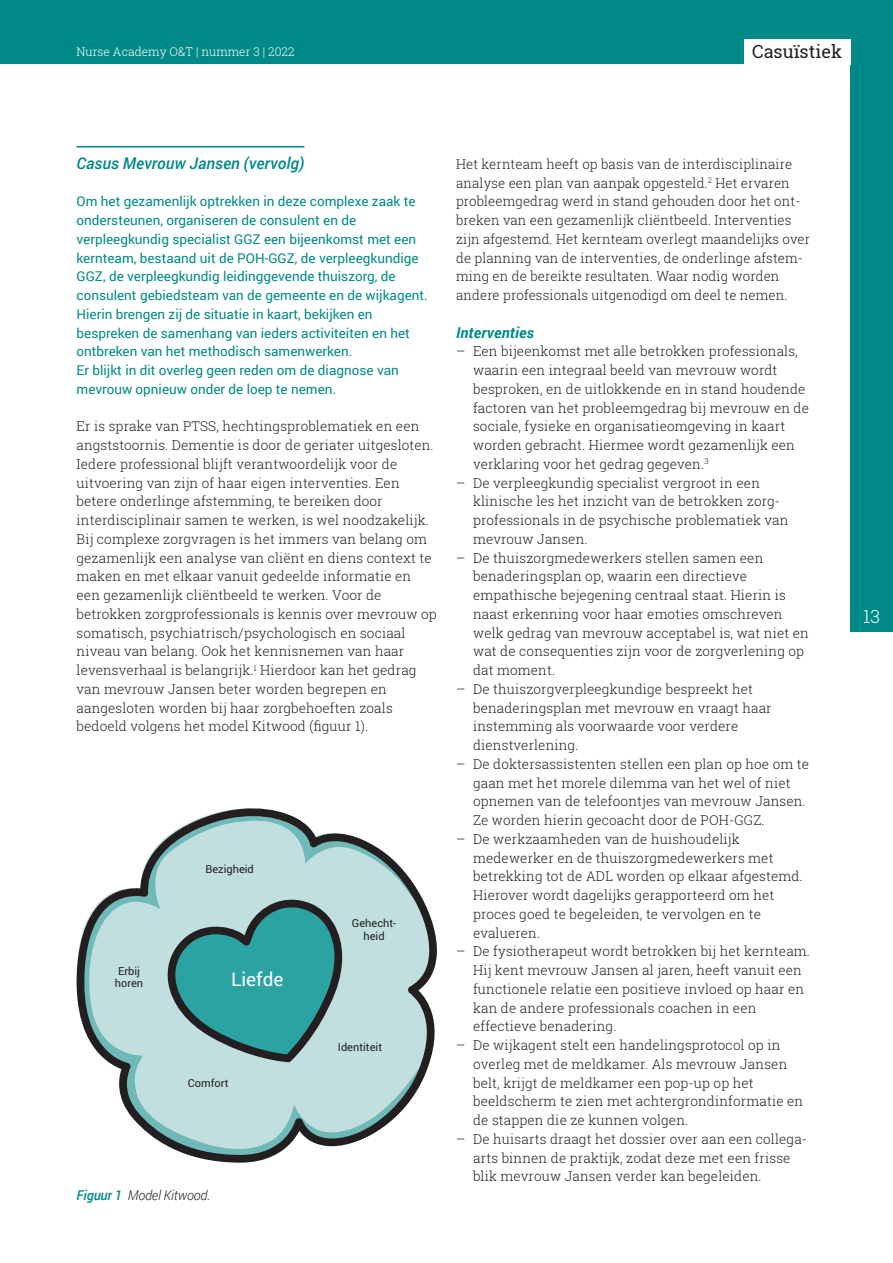
<style>
.page{position:relative;width:893px;height:1263px;background:#fff}
.page>*{position:absolute;margin:0;border:0;box-sizing:border-box;transform-origin:0 0}
.t1{font:18.9px "Roboto";color:#fff}
.t2{font:18px "Roboto Slab";color:#231f20}
.t3{font:300 18px "Roboto Slab";color:#fff}
.t4{font:italic 500 16.2px "Roboto";color:#008a87}
.t5{font:italic 700 15px "Roboto";letter-spacing:.01em;color:#008a87}
.t6{font:300 13.5px/18.8px "Roboto Slab";letter-spacing:.01em;color:#231f20}
.t7{font:13.5px/18.8px "Roboto";color:#008a87}
.t8{font:italic 300 13.5px "Roboto";letter-spacing:-.01em;color:#231f20}
.t9{font:300 12px "Roboto Slab";color:#fff}
.t10{font:10.95px/12.6px "Roboto";color:#231f20;text-align:center}
.s1{font-weight:500;color:#008a87}
</style>
<div class="page">
<div style="left:0;top:0;width:893px;height:64px;background:#008a87"></div>
<div style="left:850px;top:0;width:43px;height:631px;background:#008a87"></div>
<div style="left:744px;top:39px;width:106px;height:26px;background:#fff"></div>
<hr style="left:77px;top:146px;width:227px;height:1px;background:#008a87">
<svg style="left:77px;top:808px;width:360px;height:355px;fill:#c2dfe0"></svg>
<p class="t9" style="left:77px;top:43px;width:220px">Nurse Academy O&amp;T | nummer 3 | 2022</p>
<h2 class="t2" style="left:752px;top:39px;width:91px">Casuïstiek</h2>
<p class="t4" style="left:77px;top:152px;width:229px">Casus Mevrouw Jansen (vervolg)</p>
<p class="t7" style="left:77px;top:192px;width:353px">Om het gezamenlijk optrekken in deze complexe zaak te ondersteunen, organiseren de consulent en de verpleegkundig specialist GGZ een bijeenkomst met een kernteam, bestaand uit de POH-GGZ, de verpleegkundige GGZ, de verpleegkundig leidinggevende thuiszorg, de consulent gebiedsteam van de gemeente en de wijkagent.<br>Hierin brengen zij de situatie in kaart, bekijken en bespreken de samenhang van ieders activiteiten en het ontbreken van het methodisch samenwerken.<br>Er blijkt in dit overleg geen reden om de diagnose van mevrouw opnieuw onder de loep te nemen.</p>
<p class="t6" style="left:77px;top:417px;width:362px">Er is sprake van PTSS, hechtingsproblematiek en een angststoornis. Dementie is door de geriater uitgesloten.<br>Iedere professional blijft verantwoordelijk voor de uitvoering van zijn of haar eigen interventies. Een betere onderlinge afstemming, te bereiken door interdisciplinair samen te werken, is wel noodzakelijk.<br>Bij complexe zorgvragen is het immers van belang om gezamenlijk een analyse van cliënt en diens context te maken en met elkaar vanuit gedeelde informatie en een gezamenlijk cliëntbeeld te werken. Voor de betrokken zorgprofessionals is kennis over mevrouw op somatisch, psychiatrisch/psychologisch en sociaal niveau van belang. Ook het kennisnemen van haar levensverhaal is belangrijk.<sup>1</sup> Hierdoor kan het gedrag van mevrouw Jansen beter worden begrepen en aangesloten worden bij haar zorgbehoeften zoals bedoeld volgens het model Kitwood (figuur 1).</p>
<p class="t10" style="left:115px;top:964px;width:30px;text-align:left">Erbij horen</p>
<p class="t10" style="left:205px;top:862px;width:50px">Bezigheid</p>
<h1 class="t1" style="left:231px;top:966px;width:54px">Liefde</h1>
<p class="t10" style="left:188px;top:1076px;width:42px">Comfort</p>
<p class="t8" style="left:77px;top:1186px;width:135px"><span class="s1">Figuur 1</span> Model Kitwood.</p>
<p class="t10" style="left:352px;top:916px;width:46px">Gehecht&shy;heid</p>
<p class="t10" style="left:338px;top:1040px;width:46px">Identiteit</p>
<p class="t6" style="left:456px;top:154px;width:356px">Het kernteam heeft op basis van de interdisciplinaire analyse een plan van aanpak opgesteld.<sup>2</sup> Het ervaren probleemgedrag werd in stand gehouden door het ont&shy;breken van een gezamenlijk cliëntbeeld. Interventies zijn afgestemd. Het kernteam overlegt maandelijks over de planning van de interventies, de onderlinge afstem&shy;ming en de bereikte resultaten. Waar nodig worden andere professionals uitgenodigd om deel te nemen.</p>
<p class="t5" style="left:456px;top:322px;width:80px">Interventies</p>
<p class="t6" style="left:473px;top:342px;width:337px;text-indent:-17px">– Een bijeenkomst met alle betrokken professionals, waarin een integraal beeld van mevrouw wordt besproken, en de uitlokkende en in stand houdende factoren van het probleemgedrag bij mevrouw en de sociale, fysieke en organisatieomgeving in kaart worden gebracht. Hiermee wordt gezamenlijk een verklaring voor het gedrag gegeven.<sup>3</sup></p>
<p class="t6" style="left:473px;top:473px;width:317px;text-indent:-17px">– De verpleegkundig specialist vergroot in een klinische les het inzicht van de betrokken zorg&shy;professionals in de psychische problematiek van mevrouw Jansen.</p>
<p class="t6" style="left:473px;top:548px;width:337px;text-indent:-17px">– De thuiszorgmedewerkers stellen samen een benaderingsplan op, waarin een directieve empathische bejegening centraal staat. Hierin is naast erkenning voor haar emoties omschreven welk gedrag van mevrouw acceptabel is, wat niet en wat de consequenties zijn voor de zorgverlening op dat moment.</p>
<p class="t6" style="left:473px;top:679px;width:300px;text-indent:-17px">– De thuiszorgverpleegkundige bespreekt het benaderingsplan met mevrouw en vraagt haar instemming als voorwaarde voor verdere dienstverlening.</p>
<p class="t6" style="left:473px;top:754px;width:338px;text-indent:-17px">– De doktersassistenten stellen een plan op hoe om te gaan met het morele dilemma van het wel of niet opnemen van de telefoontjes van mevrouw Jansen.<br>Ze worden hierin gecoacht door de POH-GGZ.</p>
<p class="t6" style="left:473px;top:829px;width:331px;text-indent:-17px">– De werkzaamheden van de huishoudelijk medewerker en de thuiszorgmedewerkers met betrekking tot de ADL worden op elkaar afgestemd.<br>Hierover wordt dagelijks gerapporteerd om het proces goed te begeleiden, te vervolgen en te evalueren.</p>
<p class="t6" style="left:473px;top:942px;width:338px;text-indent:-17px">– De fysiotherapeut wordt betrokken bij het kernteam.<br>Hij kent mevrouw Jansen al jaren, heeft vanuit een functionele relatie een positieve invloed op haar en kan de andere professionals coachen in een effectieve benadering.</p>
<p class="t6" style="left:473px;top:1035px;width:332px;text-indent:-17px">– De wijkagent stelt een handelingsprotocol op in overleg met de meldkamer. Als mevrouw Jansen belt, krijgt de meldkamer een pop-up op het beeldscherm te zien met achtergrondinformatie en de stappen die ze kunnen volgen.</p>
<p class="t6" style="left:473px;top:1129px;width:333px;text-indent:-17px">– De huisarts draagt het dossier over aan een collega&shy;arts binnen de praktijk, zodat deze met een frisse blik mevrouw Jansen verder kan begeleiden.</p>
<h2 class="t3" style="left:863px;top:604px;width:18px">13</h2>
</div>
